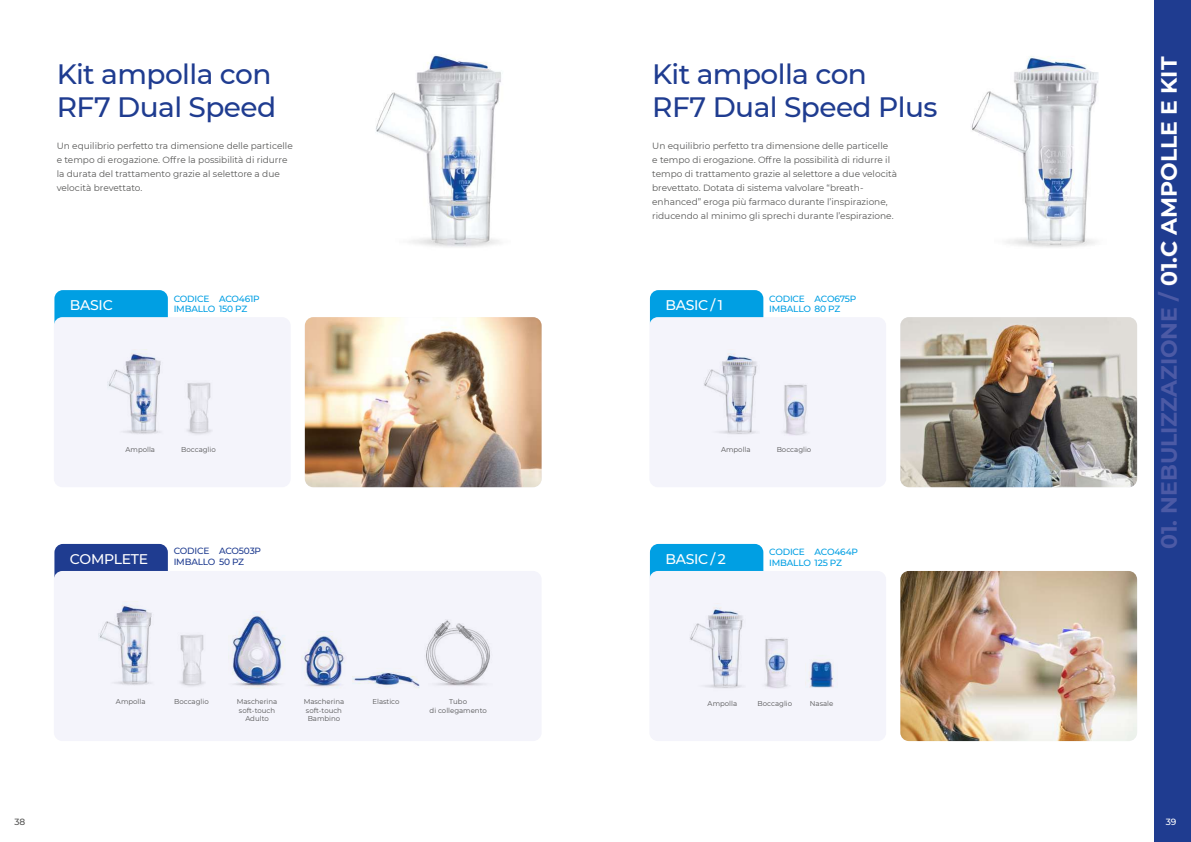
<style>
.page{position:relative;width:1191px;height:842px;background:#fff}
.page>*{position:absolute;margin:0;border:0;box-sizing:border-box;transform-origin:0 0}
.t1{font:500 28px/33.6px "Montserrat";letter-spacing:-.02em;color:#1f3c90}
.t2{font:700 22px "Montserrat";color:#4c5aa5}
.t3{font:500 14px "Montserrat";letter-spacing:-.02em;color:#fff}
.t4{font:9px/14px "Montserrat";color:#575756}
.t5{font:500 9px/10.8px "Montserrat";letter-spacing:-.02em;color:#009fe3}
.t6{font:500 9px "Montserrat";letter-spacing:-.02em;color:#1f3c90}
.t7{font:500 9px "Montserrat";color:#575756}
.t8{font:500 9px "Montserrat";color:#fff}
.t9{font:7px/8.4px "Montserrat";color:#575756;text-align:center}
.s1{color:#41529f}
.s2{color:#fff}
</style>
<div class="page">
<div style="left:650px;top:290px;width:113px;height:43px;background:#009fe3;border-radius:9px"></div>
<div style="left:649px;top:317px;width:237px;height:170px;background:#f4f4fb;border-radius:9px"></div>
<img style="left:900px;top:317px;width:237px;height:170px">
<img style="left:971px;top:56px;width:128px;height:191px">
<img style="left:704px;top:353px;width:53px;height:81px">
<img style="left:783px;top:384px;width:24px;height:51px">
<div style="left:650px;top:544px;width:113px;height:42px;background:#009fe3;border-radius:9px"></div>
<div style="left:649px;top:571px;width:237px;height:170px;background:#f4f4fb;border-radius:9px"></div>
<img style="left:900px;top:571px;width:237px;height:170px">
<img style="left:690px;top:607px;width:53px;height:81px">
<img style="left:765px;top:638px;width:23px;height:50px">
<img style="left:808px;top:659px;width:26px;height:29px">
<div style="left:54px;top:544px;width:114px;height:42px;background:#1f3c90;border-radius:9px"></div>
<div style="left:54px;top:571px;width:487px;height:170px;background:#f4f4fb;border-radius:9px"></div>
<img style="left:98px;top:605px;width:54px;height:80px">
<img style="left:180px;top:635px;width:25px;height:51px">
<img style="left:232px;top:611px;width:53px;height:76px">
<img style="left:301px;top:635px;width:44px;height:53px">
<img style="left:353px;top:671px;width:66px;height:18px">
<img style="left:426px;top:619px;width:64px;height:67px">
<div style="left:54px;top:290px;width:114px;height:43px;background:#009fe3;border-radius:9px"></div>
<div style="left:54px;top:317px;width:237px;height:170px;background:#f4f4fb;border-radius:9px"></div>
<img style="left:305px;top:317px;width:236px;height:170px">
<img style="left:376px;top:55px;width:125px;height:192px">
<img style="left:108px;top:353px;width:53px;height:81px">
<img style="left:187px;top:383px;width:25px;height:51px">
<div style="left:1154px;top:0;width:37px;height:842px;background:#1f3c90"></div>
<h1 class="t1" style="left:57px;top:56px;width:221px">Kit ampolla con<br>RF7 Dual Speed</h1>
<p class="t4" style="left:57px;top:138px;width:237px">Un equilibrio perfetto tra dimensione delle particelle e tempo di erogazione. Offre la possibilità di ridurre la durata del trattamento grazie al selettore a due velocità brevettato.</p>
<h3 class="t3" style="left:70px;top:295px;width:44px">BASIC</h3>
<p class="t5" style="left:174px;top:293px;width:88px">CODICE ACO461P<br>IMBALLO 150 PZ</p>
<p class="t9" style="left:126px;top:445px;width:31px">Ampolla</p>
<p class="t9" style="left:181px;top:445px;width:36px">Boccaglio</p>
<p class="t6" style="left:174px;top:544px;width:89px">CODICE ACO503P</p>
<h3 class="t3" style="left:70px;top:549px;width:80px">COMPLETE</h3>
<p class="t6" style="left:174px;top:555px;width:72px">IMBALLO 50 PZ</p>
<h1 class="t1" style="left:652px;top:56px;width:287px">Kit ampolla con<br>RF7 Dual Speed Plus</h1>
<p class="t4" style="left:652px;top:138px;width:246px">Un equilibrio perfetto tra dimensione delle particelle<br>e tempo di erogazione. Offre la possibilità di ridurre il tempo di trattamento grazie al selettore a due velocità brevettato. Dotata di sistema valvolare “breath&shy;enhanced” eroga più farmaco durante l’inspirazione, riducendo al minimo gli sprechi durante l’espirazione.</p>
<h3 class="t3" style="left:665px;top:295px;width:59px">BASIC / 1</h3>
<p class="t5" style="left:769px;top:293px;width:89px">CODICE ACO675P<br>IMBALLO 80 PZ</p>
<p class="t9" style="left:721px;top:445px;width:31px">Ampolla</p>
<p class="t9" style="left:776px;top:445px;width:36px">Boccaglio</p>
<h3 class="t3" style="left:665px;top:549px;width:62px">BASIC / 2</h3>
<p class="t5" style="left:769px;top:546px;width:90px">CODICE ACO464P<br>IMBALLO 125 PZ</p>
<h2 class="t2" style="left:1153px;top:549px;width:494px;rotate:-90deg">01. NEBULIZZAZIONE / <span class="s1">01.C</span> <span class="s2">AMPOLLE E KIT</span></h2>
<p class="t9" style="left:116px;top:697px;width:31px">Ampolla</p>
<p class="t9" style="left:174px;top:697px;width:36px">Boccaglio</p>
<p class="t9" style="left:237px;top:697px;width:42px">Mascherina soft-touch<br>Adulto</p>
<p class="t9" style="left:304px;top:697px;width:42px">Mascherina soft-touch<br>Bambino</p>
<p class="t9" style="left:372px;top:697px;width:29px">Elastico</p>
<p class="t9" style="left:429px;top:697px;width:59px">Tubo<br>di collegamento</p>
<p class="t9" style="left:707px;top:699px;width:31px">Ampolla</p>
<p class="t9" style="left:757px;top:699px;width:36px">Boccaglio</p>
<p class="t9" style="left:810px;top:699px;width:25px">Nasale</p>
<p class="t7" style="left:14px;top:815px;width:12px">38</p>
<p class="t8" style="left:1165px;top:815px;width:12px">39</p>
</div>
